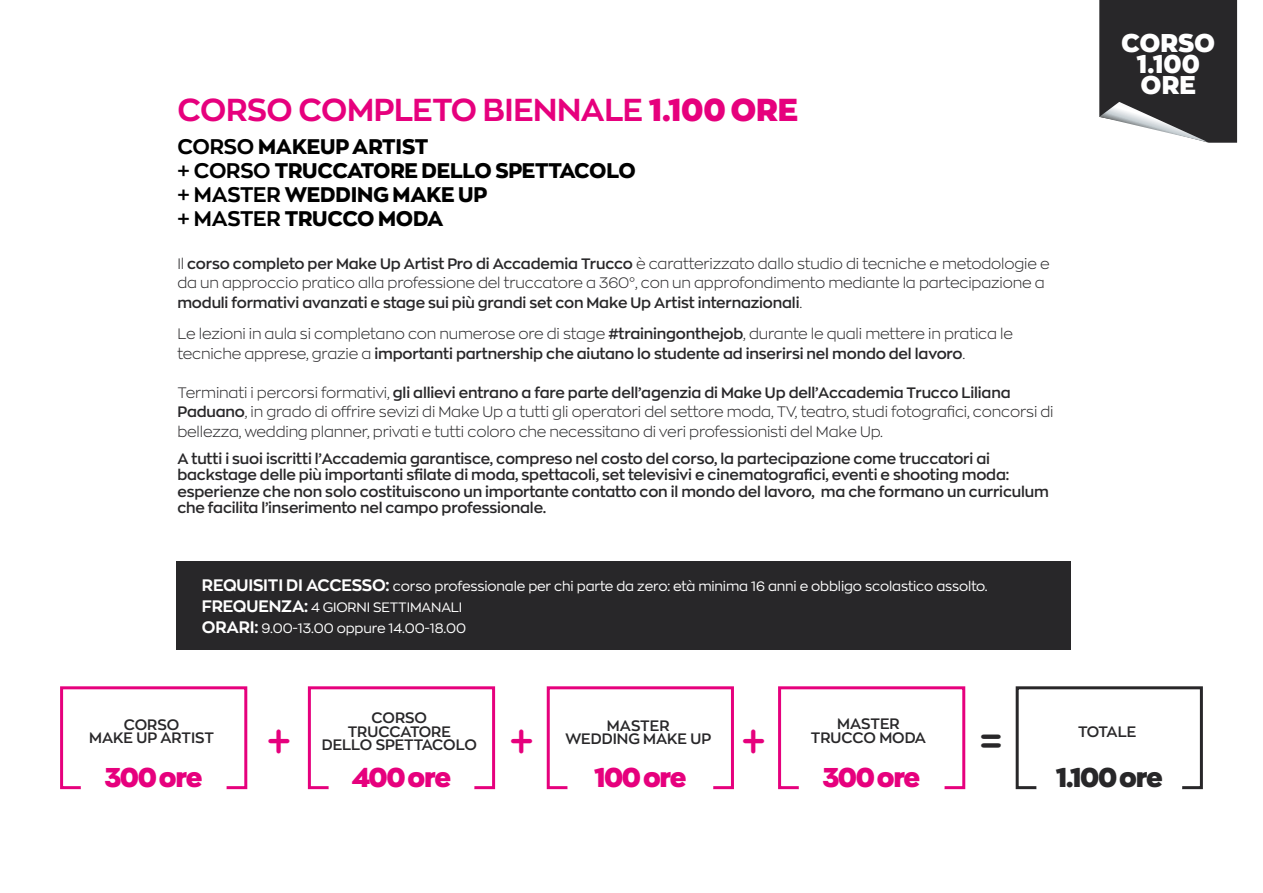
<style>
.page{position:relative;width:1263px;height:893px;background:#fff}
.page>*{position:absolute;margin:0;border:0;box-sizing:border-box;transform-origin:0 0}
.t1{font:46.5px "Chalkboard";color:#e6007d}
.t2{font:46.5px "Chalkboard";color:#282729}
.t3{font:700 31.5px "Zona Pro";letter-spacing:-.01em;color:#e6007d}
.t4{font:900 27px "Zona Pro";letter-spacing:-.05em;color:#e6007d}
.t5{font:900 27px "Zona Pro";letter-spacing:-.05em;color:#282729}
.t6{font:900 25.5px/21px "Zona Pro";color:#fff;text-align:center}
.t7{font:800 21px/24px "Zona Pro";letter-spacing:-.01em;color:#000}
.t8{font:300 15px/19.5px "Zona Pro";letter-spacing:-.01em;color:#282729}
.t9{font:600 15px/13.5px "Zona Pro";letter-spacing:-.01em;color:#282729;text-align:center}
.t10{font:13.5px/21px "Zona Pro";letter-spacing:-.01em;color:#fff}
.s1{font-weight:900}
.s2{font-weight:700}
.s3{font-weight:600}
.s4{font-weight:700;font-size:16.5px}
</style>
<div class="page">
<svg style="left:1099px;top:0;width:138px;height:143px;background:#424143"></svg>
<div style="left:177px;top:562px;width:894px;height:88px;background:#282729"></div>
<div style="left:547px;top:686px;width:187px;height:103px;border:3px solid #e6007d"></div>
<div style="left:778px;top:686px;width:187px;height:103px;border:3px solid #e6007d"></div>
<div style="left:308px;top:686px;width:187px;height:103px;border:3px solid #e6007d"></div>
<div style="left:329px;top:751px;width:145px;height:49px;background:#fff;border-radius:13px"></div>
<div style="left:60px;top:686px;width:187px;height:103px;border:3px solid #e6007d"></div>
<div style="left:81px;top:751px;width:146px;height:49px;background:#fff;border-radius:13px"></div>
<div style="left:567px;top:751px;width:146px;height:49px;background:#fff;border-radius:13px"></div>
<div style="left:799px;top:751px;width:145px;height:49px;background:#fff;border-radius:13px"></div>
<div style="left:1016px;top:686px;width:187px;height:103px;border:3px solid #282729"></div>
<div style="left:1036px;top:751px;width:146px;height:49px;background:#fff;border-radius:13px"></div>
<h2 class="t3" style="left:177px;top:89px;width:622px">CORSO COMPLETO BIENNALE <span class="s1">1.100 ORE</span></h2>
<h3 class="t7" style="left:177px;top:134px;width:460px"><span class="s2">CORSO</span> MAKEUP ARTIST<br><span class="s3">+</span> <span class="s2">CORSO</span> TRUCCATORE DELLO SPETTACOLO <span class="s3">+</span> <span class="s2">MASTER</span> WEDDING MAKE UP<br><span class="s3">+</span> <span class="s2">MASTER</span> TRUCCO MODA</h3>
<p class="t8" style="left:177px;top:253px;width:874px">Il <span class="s3">corso completo per Make Up Artist Pro di Accademia Trucco</span> è caratterizzato dallo studio di tecniche e metodologie e da un approccio pratico alla professione del truccatore a 360°, con un approfondimento mediante la partecipazione a <span class="s3">moduli formativi avanzati e stage sui più grandi set con Make Up Artist internazionali</span>.</p>
<p class="t8" style="left:177px;top:324px;width:837px">Le lezioni in aula si completano con numerose ore di stage <span class="s3">#trainingonthejob</span>, durante le quali mettere in pratica le tecniche apprese, grazie a <span class="s3">importanti partnership che aiutano lo studente ad inserirsi nel mondo del lavoro</span>.</p>
<p class="t8" style="left:177px;top:382px;width:878px">Terminati i percorsi formativi, <span class="s3">gli allievi entrano a fare parte dell’agenzia di Make Up dell’Accademia Trucco Liliana<br>Paduano</span>, in grado di offrire sevizi di Make Up a tutti gli operatori del settore moda, TV, teatro, studi fotografici, concorsi di bellezza, wedding planner, privati e tutti coloro che necessitano di veri professionisti del Make Up.</p>
<p class="t9" style="left:177px;top:450px;width:873px;line-height:16.5px;text-align:left">A tutti i suoi iscritti l’Accademia garantisce, compreso nel costo del corso, la partecipazione come truccatori ai backstage delle più importanti sfilate di moda, spettacoli, set televisivi e cinematografici, eventi e shooting moda: esperienze che non solo costituiscono un importante contatto con il mondo del lavoro, ma che formano un curriculum che facilita l’inserimento nel campo professionale.</p>
<p class="t10" style="left:202px;top:575px;width:787px"><span class="s4">REQUISITI DI ACCESSO:</span> corso professionale per chi parte da zero: età minima 16 anni e obbligo scolastico assolto.<br><span class="s4">FREQUENZA:</span> 4 GIORNI SETTIMANALI<br><span class="s4">ORARI:</span> 9.00-13.00 oppure 14.00-18.00</p>
<h3 class="t6" style="left:1121px;top:32px;width:95px">CORSO<br>1.100<br>ORE</h3>
<p class="t9" style="left:322px;top:711px;width:157px">CORSO<br>TRUCCATORE<br>DELLO SPETTACOLO</p>
<h3 class="t4" style="left:352px;top:759px;width:101px">400 ore</h3>
<p class="t9" style="left:565px;top:718px;width:147px">MASTER<br>WEDDING MAKE UP</p>
<p class="t9" style="left:837px;top:717px;width:64px">MASTER</p>
<p class="t9" style="left:89px;top:717px;width:126px">CORSO<br>MAKE UP ARTIST</p>
<h3 class="t4" style="left:105px;top:759px;width:99px">300 ore</h3>
<h3 class="t4" style="left:594px;top:759px;width:94px">100 ore</h3>
<h3 class="t4" style="left:823px;top:759px;width:99px">300 ore</h3>
<h1 class="t1" style="left:266px;top:709px;width:27px">+</h1>
<h1 class="t1" style="left:509px;top:709px;width:27px">+</h1>
<h1 class="t2" style="left:979px;top:709px;width:24px">=</h1>
<h1 class="t1" style="left:741px;top:709px;width:27px">+</h1>
<p class="t9" style="left:811px;top:730px;width:117px">TRUCCO MODA</p>
<p class="t9" style="left:1078px;top:725px;width:60px">TOTALE</p>
<h3 class="t5" style="left:1056px;top:759px;width:108px">1.100 ore</h3>
</div>
